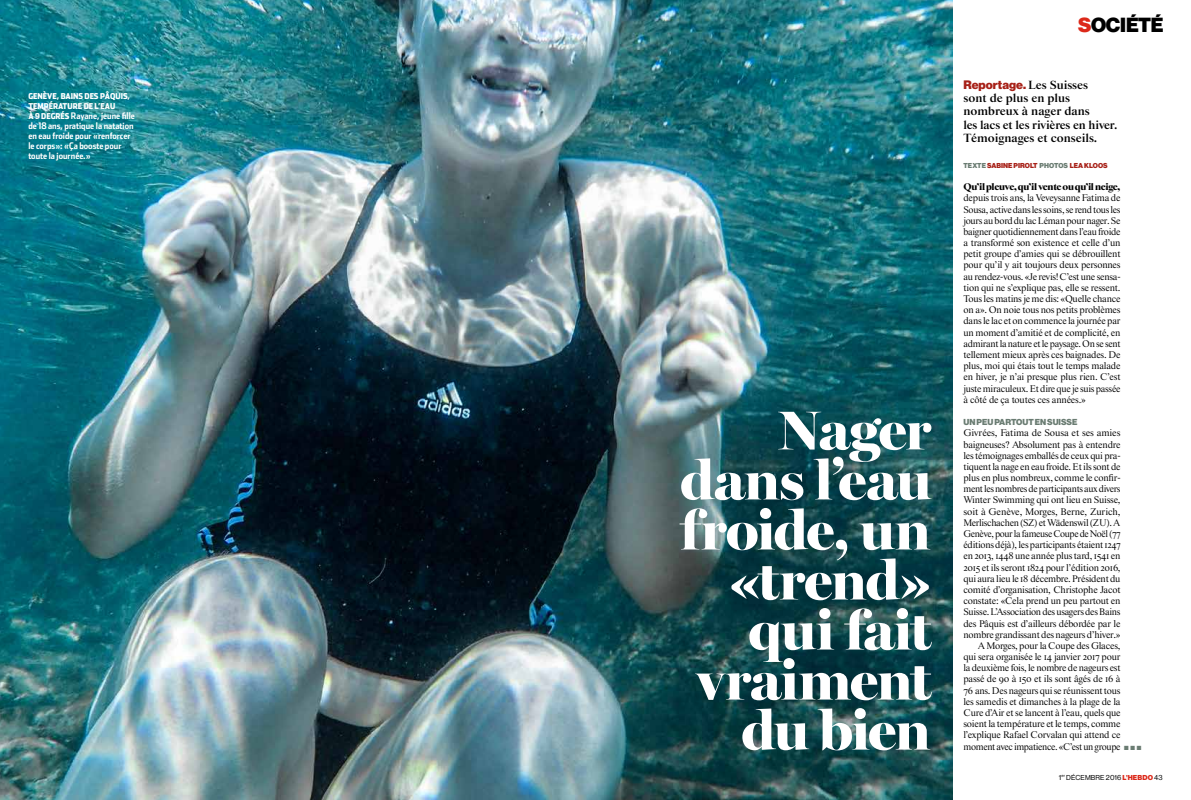
<style>
.page{position:relative;width:1191px;height:800px;background:#fff}
.page>*{position:absolute;margin:0;border:0;box-sizing:border-box;transform-origin:0 0}
.t1{font:900 55px/50px "Miller Banner";letter-spacing:-.02em;color:#fff;text-align:right}
.t2{font:20px "N Haas Grotesk DS Pro 95 Blk";letter-spacing:-.015em;color:#000}
.t3{font:700 12px/13px "Starling";color:#000}
.t4{font:12px "N Haas Grotesk DS Pro 95 Blk";color:#a72118}
.t5{font:9.8px/11.2px "Starling";letter-spacing:-.02em;color:#000;text-align:justify}
.t6{font:900 9.8px "Starling";letter-spacing:-.03em;color:#000;scale:.96 1}
.t7{font:700 9px/10px "Stainless Cond";color:#fff}
.t8{font:8.5px "N Haas Grotesk DS Pro 95 Blk";letter-spacing:-.005em;color:#6a7c72}
.t9{font:900 8px/10px "Stainless Cond";color:#fff}
.t10{font:7px "N Haas Grotesk DS Pro 95 Blk";letter-spacing:.005em;color:#a72118}
.t11{font:7px "N Haas Grotesk DS Pro 55 Rg";letter-spacing:.015em;color:#000}
.t12{font:6px "Zapf Dingbats Std";color:#6a7c72}
.s1{font-weight:900;font-size:8px}
.s2{color:#dc291a}
.s3{font-family:"Starling";font-weight:700;color:#000}
.s4{color:#6a7c72}
.s5{font-family:"N Haas Grotesk DS Pro 95 Blk";color:#dc291a}
</style>
<div class="page">
<img style="left:0;top:0;width:952px;height:799px">
<p class="t9" style="left:28px;top:90px;width:103px">GENÈVE, BAINS DES PÂQUIS,<br>TEMPÉRATURE DE L’EAU</p>
<p class="t7" style="left:28px;top:110px;width:108px"><span class="s1">À 9 DEGRÉS</span> Rayane, jeune fille de 18 ans, pratique la natation en eau froide pour «renforcer le corps»: «Ça booste pour toute la journée.»</p>
<h1 class="t1" style="left:679px;top:404px;width:253px">Nager dans l’eau froide, un «trend» qui fait vraiment du bien</h1>
<h2 class="t2" style="left:1078px;top:14px;width:87px"><span class="s2">S</span>OCIÉTÉ</h2>
<p class="t4" style="left:963px;top:78px;width:126px">Reportage. <span class="s3">Les Suisses</span></p>
<p class="t3" style="left:963px;top:92px;width:155px">sont de plus en plus nombreux à nager dans<br>les lacs et les rivières en hiver.<br>Témoignages et conseils.</p>
<p class="t10" style="left:963px;top:161px;width:146px"><span class="s4">TEXTE</span> SABINE PIROLT <span class="s4">PHOTOS</span> LEA KLOOS</p>
<p class="t6" style="left:963px;top:181px;width:165px">Qu’il pleuve, qu’il vente ou qu’il neige,</p>
<p class="t5" style="left:963px;top:193px;width:159px">depuis trois ans, la Veveysanne Fatima de Sousa, active dans les soins, se rend tous les jours au bord du lac Léman pour nager. Se baigner quotidiennement dans l’eau froide a transformé son existence et celle d’un petit groupe d’amies qui se débrouillent pour qu’il y ait toujours deux personnes au rendez-vous. «Je revis! C’est une sensa&shy;tion qui ne s’explique pas, elle se ressent.<br>Tous les matins je me dis: «Quelle chance on a». On noie tous nos petits problèmes dans le lac et on commence la journée par un moment d’amitié et de complicité, en admirant la nature et le paysage. On se sent tellement mieux après ces baignades. De plus, moi qui étais tout le temps malade en hiver, je n’ai presque plus rien. C’est juste miraculeux. Et dire que je suis passée à côté de ça toutes ces années.»</p>
<p class="t8" style="left:963px;top:417px;width:115px">UN PEU PARTOUT EN SUISSE</p>
<p class="t5" style="left:963px;top:427px;width:159px;text-align:right">Givrées, Fatima de Sousa et ses amies baigneuses? Absolument pas à entendre les témoignages emballés de ceux qui pra&shy;tiquent la nage en eau froide. Et ils sont de plus en plus nombreux, comme le confir&shy;ment les nombres de participants aux divers Winter Swimming qui ont lieu en Suisse, soit à Genève, Morges, Berne, Zurich, Merlischachen (SZ) et Wädenswil (ZU). A Genève, pour la fameuse Coupe de Noël (77 éditions déjà), les participants étaient 1247 en 2013, 1448 une année plus tard, 1541 en 2015 et ils seront 1824 pour l’édition 2016, qui aura lieu le 18 décembre. Président du comité d’organisation, Christophe Jacot constate: «Cela prend un peu partout en Suisse. L’Association des usagers des Bains des Pâquis est d’ailleurs débordée par le nombre grandissant des nageurs d’hiver.» A Morges, pour la Coupe des Glaces, qui sera organisée le 14 janvier 2017 pour la deuxième fois, le nombre de nageurs est passé de 90 à 150 et ils sont âgés de 16 à 76 ans. Des nageurs qui se réunissent tous les samedis et dimanches à la plage de la Cure d’Air et se lancent à l’eau, quels que soient la température et le temps, comme l’explique Rafael Corvalan qui attend ce moment avec impatience. «C’est un groupe</p>
<p class="t12" style="left:1124px;top:744px;width:19px">■ ■ ■</p>
<p class="t11" style="left:1059px;top:773px;width:105px">1<sup>er</sup> DÉCEMBRE 2016 <span class="s5">L’HEBDO</span> 43</p>
</div>
